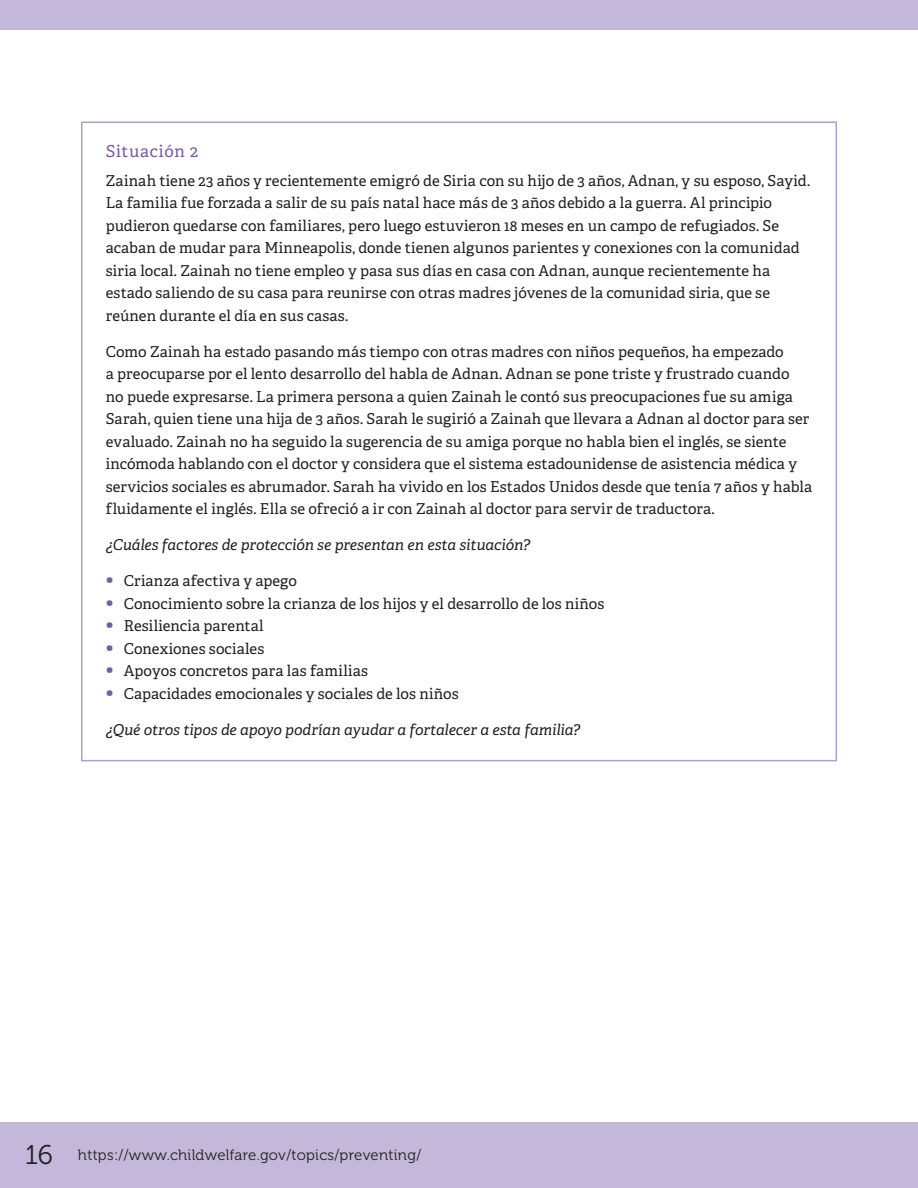
<style>
.page{position:relative;width:918px;height:1188px;background:#fff}
.page>*{position:absolute;margin:0;border:0;box-sizing:border-box;transform-origin:0 0}
.t1{font:16.5px "Adelle";letter-spacing:.04em;color:#765ba6}
.t2{font:15px/22.5px "Adelle";letter-spacing:.005em;color:#231f20}
.t3{font:italic 15px "Adelle";color:#231f20}
.t4{font:15px "Museo 300";letter-spacing:.02em;color:#231f20}
.s1{font-size:21px;color:#765ba6}
.s2{font-size:27px}
</style>
<div class="page">
<div style="left:0;top:1123px;width:918px;height:65px;background:#c3b8d9"></div>
<div style="left:0;top:0;width:918px;height:29px;background:#c3b8d9"></div>
<h3 class="t1" style="left:106px;top:141px;width:94px">Situación 2</h3>
<p class="t2" style="left:106px;top:170px;width:706px">Zainah tiene 23 años y recientemente emigró de Siria con su hijo de 3 años, Adnan, y su esposo, Sayid.<br>La familia fue forzada a salir de su país natal hace más de 3 años debido a la guerra. Al principio pudieron quedarse con familiares, pero luego estuvieron 18 meses en un campo de refugiados. Se acaban de mudar para Minneapolis, donde tienen algunos parientes y conexiones con la comunidad siria local. Zainah no tiene empleo y pasa sus días en casa con Adnan, aunque recientemente ha estado saliendo de su casa para reunirse con otras madres jóvenes de la comunidad siria, que se reúnen durante el día en sus casas.</p>
<p class="t2" style="left:106px;top:341px;width:708px">Como Zainah ha estado pasando más tiempo con otras madres con niños pequeños, ha empezado<br>a preocuparse por el lento desarrollo del habla de Adnan. Adnan se pone triste y frustrado cuando<br>no puede expresarse. La primera persona a quien Zainah le contó sus preocupaciones fue su amiga Sarah, quien tiene una hija de 3 años. Sarah le sugirió a Zainah que llevara a Adnan al doctor para ser evaluado. Zainah no ha seguido la sugerencia de su amiga porque no habla bien el inglés, se siente incómoda hablando con el doctor y considera que el sistema estadounidense de asistencia médica y servicios sociales es abrumador. Sarah ha vivido en los Estados Unidos desde que tenía 7 años y habla fluidamente el inglés. Ella se ofreció a ir con Zainah al doctor para servir de traductora.</p>
<p class="t3" style="left:106px;top:536px;width:426px">¿Cuáles factores de protección se presentan en esta situación?</p>
<p class="t2" style="left:106px;top:570px;width:193px"><span class="s1">•</span> Crianza afectiva y apego</p>
<p class="t2" style="left:106px;top:593px;width:500px"><span class="s1">•</span> Conocimiento sobre la crianza de los hijos y el desarrollo de los niños</p>
<p class="t2" style="left:106px;top:615px;width:159px"><span class="s1">•</span> Resiliencia parental</p>
<p class="t2" style="left:106px;top:638px;width:160px"><span class="s1">•</span> Conexiones sociales</p>
<p class="t2" style="left:106px;top:660px;width:264px"><span class="s1">•</span> Apoyos concretos para las familias</p>
<p class="t2" style="left:106px;top:683px;width:354px"><span class="s1">•</span> Capacidades emocionales y sociales de los niños</p>
<p class="t3" style="left:106px;top:720px;width:476px">¿Qué otros tipos de apoyo podrían ayudar a fortalecer a esta familia?</p>
<p class="t4" style="left:25px;top:1146px;width:398px"><span class="s2">16</span> https://www.childwelfare.gov/topics/preventing/</p>
</div>
